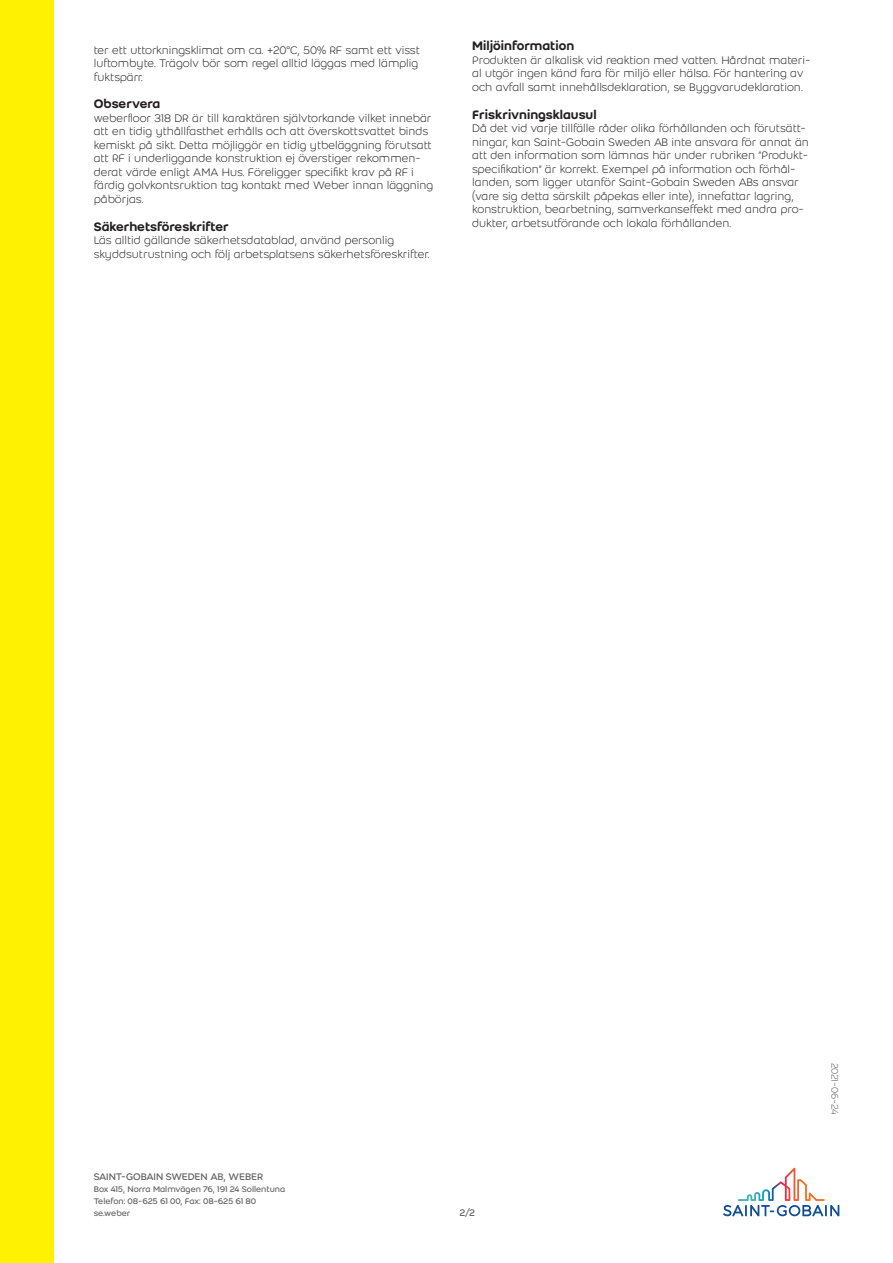
<style>
.page{position:relative;width:893px;height:1263px;background:#fff}
.page>*{position:absolute;margin:0;border:0;box-sizing:border-box;transform-origin:0 0}
.Second_header{font:500 13.5px "Weber";color:#231f20}
.Body_text{font:300 12px/13.5px "Weber";color:#231f20}
.t1{font:10.5px "Weber";letter-spacing:-.01em;color:#636366}
.Last_modification_da{font:300 10.5px "Weber";letter-spacing:-.02em;color:#636366}
.t2{font:9px/12px "Weber";letter-spacing:-.005em;color:#636366}
</style>
<div class="page">
<div style="left:0;top:0;width:54px;height:1263px;background:#fff101"></div>
<svg style="left:723px;top:1168px;width:116px;height:48px"></svg>
<p class="Body_text" style="left:94px;top:43px;width:328px">ter ett uttorkningsklimat om ca. +20°C, 50% RF samt ett visst luftombyte. Trägolv bör som regel alltid läggas med lämplig fuktspärr.</p>
<p class="Second_header" style="left:94px;top:94px;width:68px">Observera</p>
<p class="Body_text" style="left:94px;top:111px;width:341px">weberfloor 318 DR är till karaktären självtorkande vilket innebär att en tidig ythållfasthet erhålls och att överskottsvattet binds kemiskt på sikt. Detta möjliggör en tidig ytbeläggning förutsatt att RF i underliggande konstruktion ej överstiger rekommen&shy;derat värde enligt AMA Hus. Föreligger specifikt krav på RF i färdig golvkontsruktion tag kontakt med Weber innan läggning påbörjas.</p>
<p class="Second_header" style="left:94px;top:216px;width:137px">Säkerhetsföreskrifter</p>
<p class="Body_text" style="left:94px;top:233px;width:337px">Läs alltid gällande säkerhetsdatablad, använd personlig skyddsutrustning och följ arbetsplatsens säkerhetsföreskrifter.</p>
<p class="Second_header" style="left:472px;top:36px;width:104px">Miljöinformation</p>
<p class="Body_text" style="left:472px;top:53px;width:340px">Produkten är alkalisk vid reaktion med vatten. Hårdnat materi&shy;al utgör ingen känd fara för miljö eller hälsa. För hantering av och avfall samt innehållsdeklaration, se Byggvarudeklaration.</p>
<p class="Second_header" style="left:472px;top:104px;width:126px">Friskrivningsklausul</p>
<p class="Body_text" style="left:472px;top:121px;width:338px">Då det vid varje tillfälle råder olika förhållanden och förutsätt&shy;ningar, kan Saint-Gobain Sweden AB inte ansvara för annat än att den information som lämnas här under rubriken ”Produkt&shy;specifikation” är korrekt. Exempel på information och förhål&shy;landen, som ligger utanför Saint-Gobain Sweden ABs ansvar (vare sig detta särskilt påpekas eller inte), innefattar lagring, konstruktion, bearbetning, samverkanseffekt med andra pro&shy;dukter, arbetsutförande och lokala förhållanden.</p>
<p class="t1" style="left:94px;top:1169px;width:171px">SAINT-GOBAIN SWEDEN AB, WEBER</p>
<p class="t2" style="left:94px;top:1183px;width:193px">Box 415, Norra Malmvägen 76, 191 24 Sollentuna<br>Telefon: 08-625 61 00, Fax: 08-625 61 80 se.weber</p>
<p class="t1" style="left:459px;top:1205px;width:17px">2/2</p>
<p class="Last_modification_da" style="left:842px;top:1062px;width:53px;rotate:90deg">2021-06-24</p>
</div>
